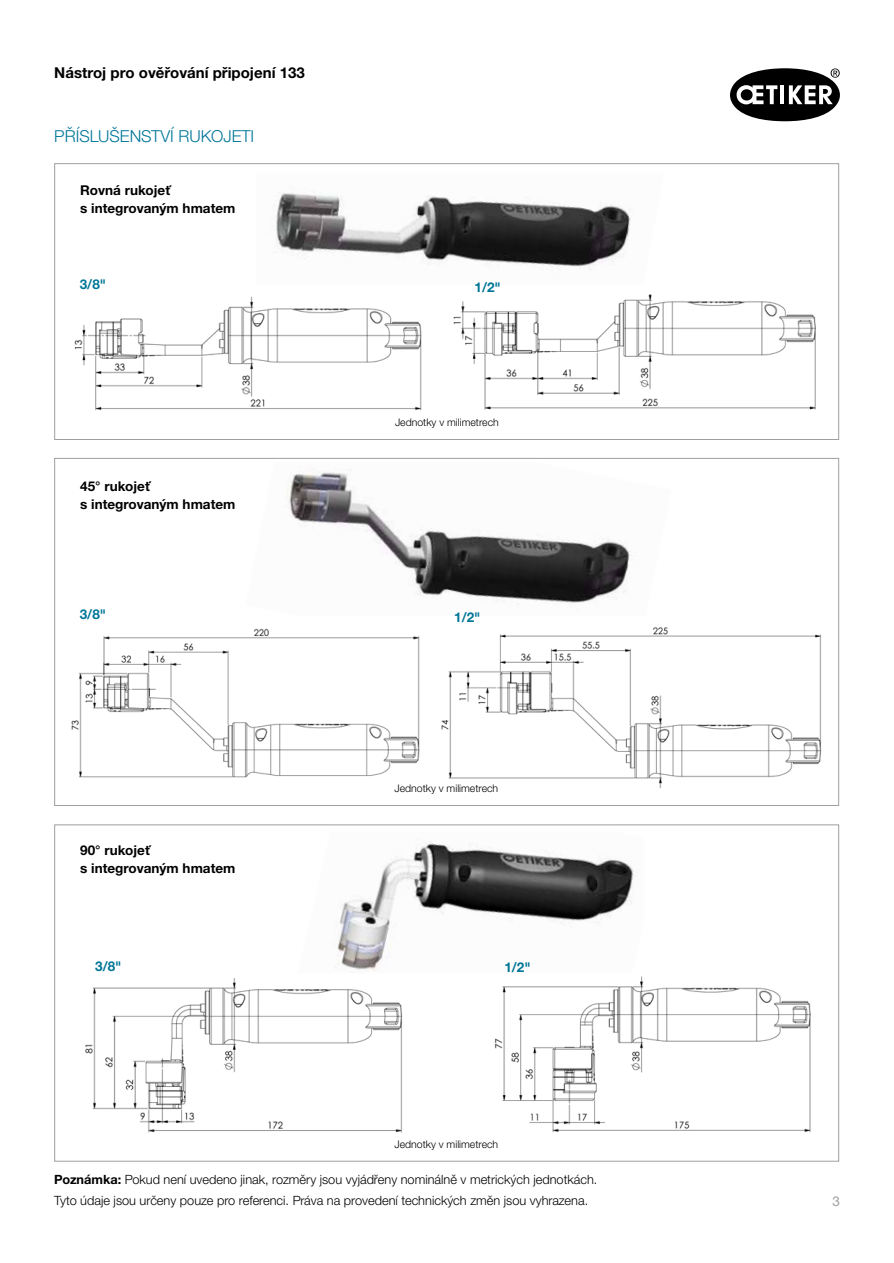
<style>
.page{position:relative;width:894px;height:1263px;background:#fff}
.page>*{position:absolute;margin:0;border:0;box-sizing:border-box;transform-origin:0 0}
.t1{font:300 16.5px "Helvetica Neue LTW1 G";color:#007698}
.t2{font:700 15px "Helvetica Neue LTW1 G";color:#000}
.t3{font:700 13.5px/18px "Helvetica Neue LTW1 G";color:#000}
.t4{font:700 13.5px "Helvetica Neue LTW1 G";color:#007697}
.t5{font:13.5px "Helvetica Neue LTW1 G";color:#9d9fa2}
.t6{font:300 12.75px/21px "Helvetica Neue LTW1 G";color:#000}
.t7{font:300 10.5px "Helvetica Neue LTW1 G";color:#000}
.s1{font-weight:700}
</style>
<div class="page">
<svg style="left:730px;top:68px;width:109px;height:53px"></svg>
<img style="left:287px;top:471px;width:348px;height:133px">
<img style="left:274px;top:192px;width:357px;height:78px">
<img style="left:74px;top:296px;width:348px;height:115px">
<img style="left:85px;top:978px;width:318px;height:155px">
<img style="left:71px;top:628px;width:349px;height:150px">
<img style="left:453px;top:295px;width:363px;height:115px">
<img style="left:495px;top:976px;width:316px;height:157px">
<img style="left:441px;top:627px;width:381px;height:162px">
<img style="left:335px;top:841px;width:299px;height:132px">
<p class="t2" style="left:54px;top:63px;width:252px">Nástroj pro ověřování připojení 133</p>
<p class="t1" style="left:54px;top:126px;width:201px">PŘÍSLUŠENSTVÍ RUKOJETI</p>
<p class="t3" style="left:80px;top:181px;width:156px">Rovná rukojeť<br>s integrovaným hmatem</p>
<p class="t4" style="left:80px;top:275px;width:28px">3/8"</p>
<p class="t3" style="left:80px;top:477px;width:156px">45° rukojeť<br>s integrovaným hmatem</p>
<p class="t4" style="left:80px;top:606px;width:28px">3/8"</p>
<p class="t3" style="left:80px;top:841px;width:156px">90° rukojeť<br>s integrovaným hmatem</p>
<p class="t4" style="left:95px;top:958px;width:28px">3/8"</p>
<p class="t4" style="left:474px;top:279px;width:28px">1/2"</p>
<p class="t7" style="left:395px;top:415px;width:105px">Jednotky v milimetrech</p>
<p class="t4" style="left:454px;top:609px;width:28px">1/2"</p>
<p class="t7" style="left:394px;top:781px;width:105px">Jednotky v milimetrech</p>
<p class="t4" style="left:504px;top:958px;width:28px">1/2"</p>
<p class="t7" style="left:394px;top:1137px;width:105px">Jednotky v milimetrech</p>
<p class="t6" style="left:54px;top:1168px;width:544px"><span class="s1">Poznámka:</span> Pokud není uvedeno jinak, rozměry jsou vyjádřeny nominálně v metrických jednotkách.<br>Tyto údaje jsou určeny pouze pro referenci. Práva na provedení technických změn jsou vyhrazena.</p>
<p class="t5" style="left:832px;top:1193px;width:9px">3</p>
</div>
